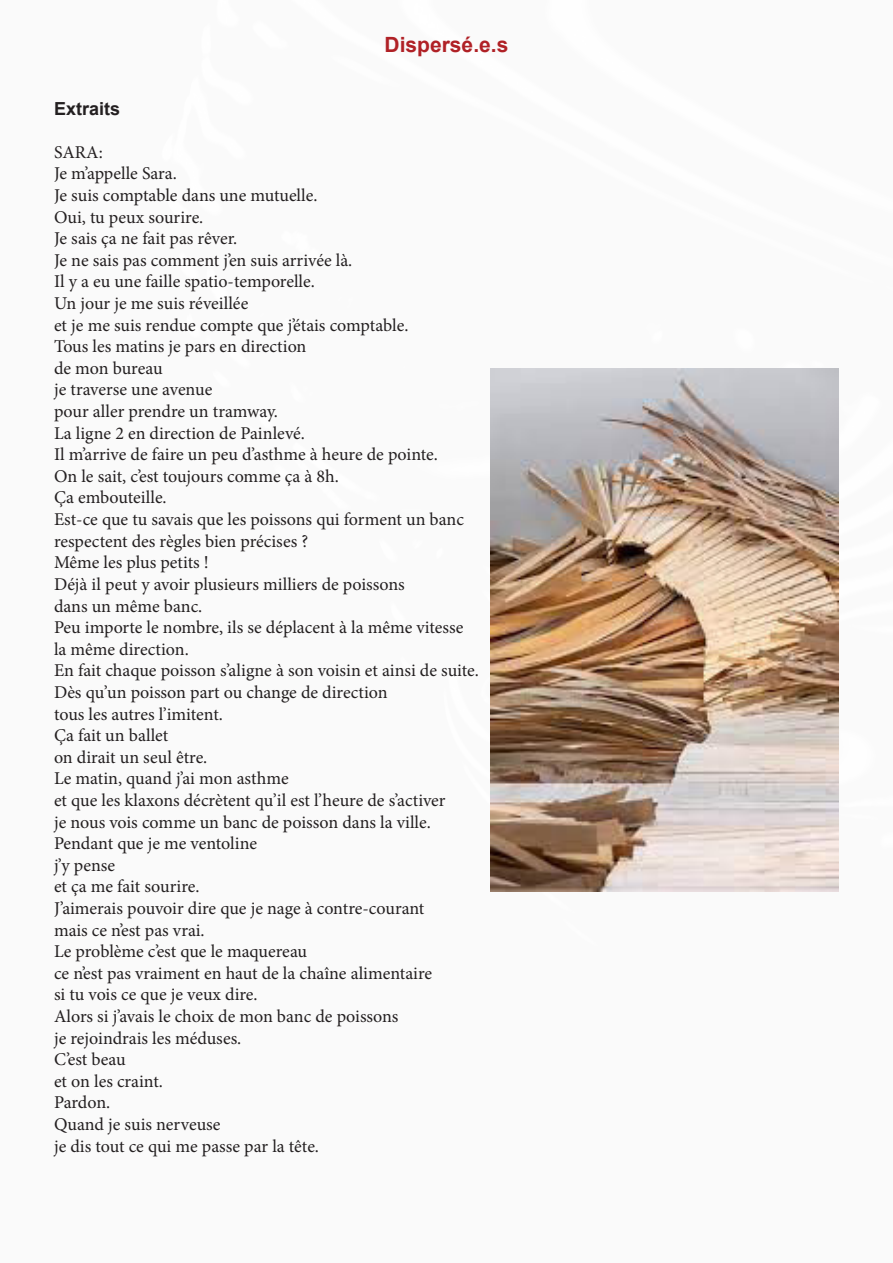
<style>
.page{position:relative;width:893px;height:1263px;background:#fff}
.page>*{position:absolute;margin:0;border:0;box-sizing:border-box;transform-origin:0 0}
.t1{font:700 21px "Arial";color:#b02126}
.t2{font:18px "Minion Pro";color:#231f20}
.t3{font:700 18px "Arial";color:#231f20}
</style>
<div class="page">
<img style="left:491px;top:369px;width:348px;height:523px">
<p class="t1" style="left:385px;top:30px;width:125px">Dispersé.e.s</p>
<p class="t3" style="left:54px;top:96px;width:68px">Extraits</p>
<p class="t2" style="left:54px;top:140px;width:50px">SARA:</p>
<p class="t2" style="left:54px;top:162px;width:124px">Je m’appelle Sara.</p>
<p class="t2" style="left:54px;top:183px;width:265px">Je suis comptable dans une mutuelle.</p>
<p class="t2" style="left:54px;top:205px;width:151px">Oui, tu peux sourire.</p>
<p class="t2" style="left:54px;top:226px;width:185px">Je sais ça ne fait pas rêver.</p>
<p class="t2" style="left:54px;top:248px;width:300px">Je ne sais pas comment j’en suis arrivée là.</p>
<p class="t2" style="left:54px;top:270px;width:262px">Il y a eu une faille spatio-temporelle.</p>
<p class="t2" style="left:54px;top:291px;width:196px">Un jour je me suis réveillée</p>
<p class="t2" style="left:54px;top:313px;width:356px">et je me suis rendue compte que j’étais comptable.</p>
<p class="t2" style="left:54px;top:334px;width:254px">Tous les matins je pars en direction</p>
<p class="t2" style="left:54px;top:356px;width:110px">de mon bureau</p>
<p class="t2" style="left:54px;top:378px;width:160px">je traverse une avenue</p>
<p class="t2" style="left:54px;top:399px;width:226px">pour aller prendre un tramway.</p>
<p class="t2" style="left:54px;top:421px;width:252px">La ligne 2 en direction de Painlevé.</p>
<p class="t2" style="left:54px;top:442px;width:385px">Il m’arrive de faire un peu d’asthme à heure de pointe.</p>
<p class="t2" style="left:54px;top:464px;width:286px">On le sait, c’est toujours comme ça à 8h.</p>
<p class="t2" style="left:54px;top:486px;width:114px">Ça embouteille.</p>
<p class="t2" style="left:54px;top:507px;width:411px">Est-ce que tu savais que les poissons qui forment un banc</p>
<p class="t2" style="left:54px;top:529px;width:256px">respectent des règles bien précises ?</p>
<p class="t2" style="left:54px;top:550px;width:156px">Même les plus petits !</p>
<p class="t2" style="left:54px;top:572px;width:352px">Déjà il peut y avoir plusieurs milliers de poissons</p>
<p class="t2" style="left:54px;top:594px;width:150px">dans un même banc.</p>
<p class="t2" style="left:54px;top:615px;width:411px">Peu importe le nombre, ils se déplacent à la même vitesse</p>
<p class="t2" style="left:54px;top:637px;width:136px">la même direction.</p>
<p class="t2" style="left:54px;top:658px;width:426px">En fait chaque poisson s’aligne à son voisin et ainsi de suite.</p>
<p class="t2" style="left:54px;top:680px;width:335px">Dès qu’un poisson part ou change de direction</p>
<p class="t2" style="left:54px;top:702px;width:170px">tous les autres l’imitent.</p>
<p class="t2" style="left:54px;top:723px;width:116px">Ça fait un ballet</p>
<p class="t2" style="left:54px;top:745px;width:155px">on dirait un seul être.</p>
<p class="t2" style="left:54px;top:766px;width:236px">Le matin, quand j’ai mon asthme</p>
<p class="t2" style="left:54px;top:788px;width:393px">et que les klaxons décrètent qu’il est l’heure de s’activer</p>
<p class="t2" style="left:54px;top:810px;width:378px">je nous vois comme un banc de poisson dans la ville.</p>
<p class="t2" style="left:54px;top:831px;width:205px">Pendant que je me ventoline</p>
<p class="t2" style="left:54px;top:853px;width:63px">j’y pense</p>
<p class="t2" style="left:54px;top:874px;width:147px">et ça me fait sourire.</p>
<p class="t2" style="left:54px;top:896px;width:372px">J’aimerais pouvoir dire que je nage à contre-courant</p>
<p class="t2" style="left:54px;top:918px;width:152px">mais ce n’est pas vrai.</p>
<p class="t2" style="left:54px;top:939px;width:255px">Le problème c’est que le maquereau</p>
<p class="t2" style="left:54px;top:961px;width:380px">ce n’est pas vraiment en haut de la chaîne alimentaire</p>
<p class="t2" style="left:54px;top:982px;width:205px">si tu vois ce que je veux dire.</p>
<p class="t2" style="left:54px;top:1004px;width:346px">Alors si j’avais le choix de mon banc de poissons</p>
<p class="t2" style="left:54px;top:1026px;width:189px">je rejoindrais les méduses.</p>
<p class="t2" style="left:54px;top:1047px;width:73px">C’est beau</p>
<p class="t2" style="left:54px;top:1069px;width:110px">et on les craint.</p>
<p class="t2" style="left:54px;top:1090px;width:58px">Pardon.</p>
<p class="t2" style="left:54px;top:1112px;width:168px">Quand je suis nerveuse</p>
<p class="t2" style="left:54px;top:1134px;width:266px">je dis tout ce qui me passe par la tête.</p>
</div>
